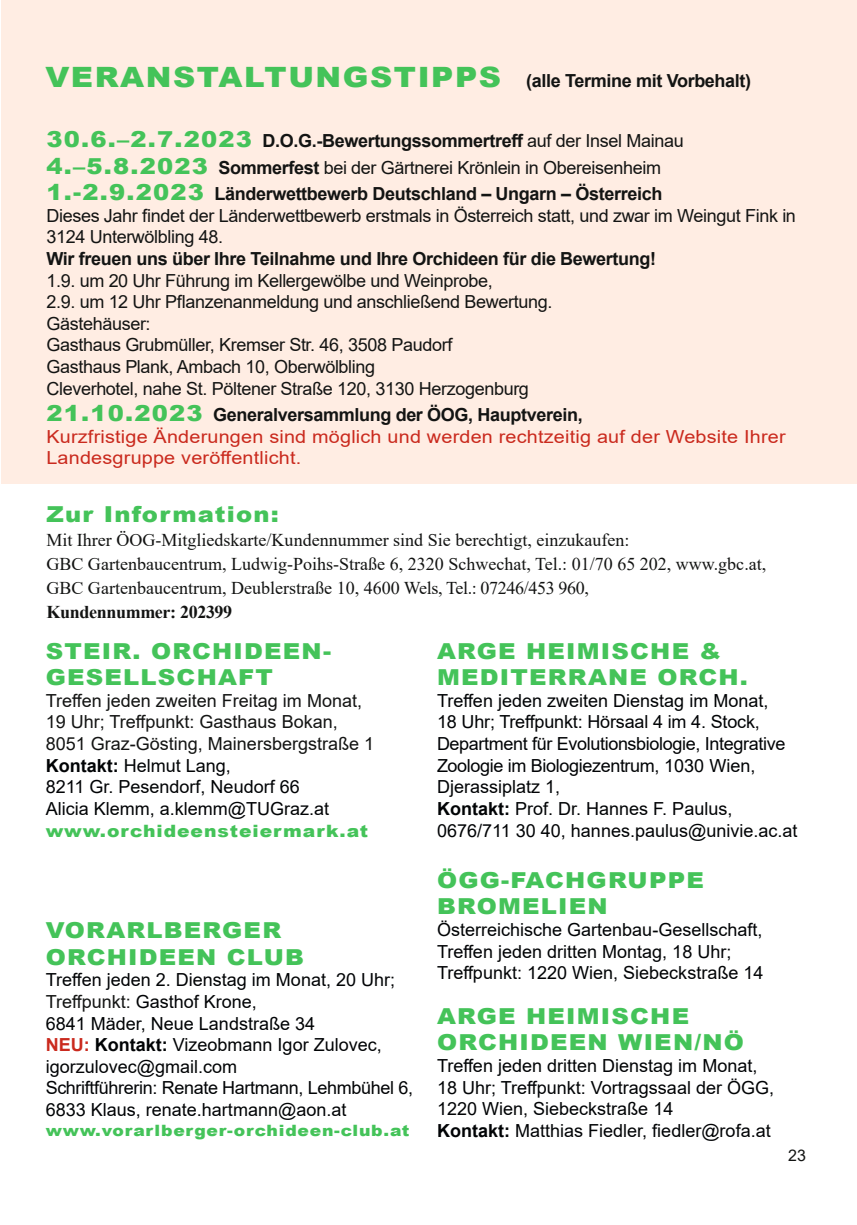
<style>
.page{position:relative;width:857px;height:1225px;background:#fff}
.page>*{position:absolute;margin:0;border:0;box-sizing:border-box;transform-origin:0 0}
.t1{font:900 22px/26.4px "Arial";letter-spacing:.05em;color:#44c359;scale:1.1 1}
.t2{font:18px/21.6px "Arial";color:#010305}
.t3{font:18px/21.6px "Arial";letter-spacing:-.02em;color:#131413}
.t4{font:700 18px/26.4px "Arial";letter-spacing:-.02em;color:#131413}
.t5{font:18px/24px "Times New Roman";color:#131413}
.t6{font:18px/21.6px "Arial";color:#131413}
.t7{font:18px/21.6px "Arial";letter-spacing:.01em;color:#ca2a1e;scale:1.1 1}
.t8{font:700 18px "Times New Roman";letter-spacing:-.02em;color:#131413}
.t9{font:900 17px "Arial";letter-spacing:.05em;color:#44c359;scale:1.1 1}
.t10{font:16px "Arial";color:#131413}
.t11{font:900 15.6px "Arial";letter-spacing:.045em;color:#44c359;scale:1.1 1}
.s1{font-weight:900;font-size:28px;color:#44c359}
.s2{font-weight:900;font-size:22px;color:#44c359}
.s3{font-weight:400}
.s4{font-weight:700;color:#131413}
.s5{font-weight:700;color:#010305}
.s6{color:#010305}
.s7{color:#131413}
.s8{font-weight:700;color:#ca2a1e}
.s9{font-weight:700}
</style>
<div class="page">
<div style="left:2px;top:0;width:854px;height:483px;background:#ffede3"></div>
<p class="t4" style="left:45px;top:67px;width:707px"><span class="s1">VERANSTALTUNGSTIPPS</span> (alle Termine mit Vorbehalt)</p>
<p class="t4" style="left:46px;top:128px;width:638px"><span class="s2">30.6.–2.7.2023</span> D.O.G.-Bewertungssommertreff <span class="s3">auf der Insel Mainau<br></span><span class="s2">4.–5.8.2023</span> Sommerfest <span class="s3">bei der Gärtnerei Krönlein in Obereisenheim<br></span><span class="s2">1.-2.9.2023</span> Länderwettbewerb Deutschland – Ungarn – Österreich</p>
<p class="t3" style="left:46px;top:204px;width:750px">Dieses Jahr findet der Länderwettbewerb erstmals in Österreich statt, und zwar im Weingut Fink in<br>3124 Unterwölbling 48.</p>
<p class="t4" style="left:46px;top:246px;width:611px">Wir freuen uns über Ihre Teilnahme und Ihre Orchideen für die Bewertung!</p>
<p class="t3" style="left:46px;top:269px;width:507px">1.9. um 20 Uhr Führung im Kellergewölbe und Weinprobe,<br>2.9. um 12 Uhr Pflanzenanmeldung und anschließend Bewertung.<br>Gästehäuser:<br>Gasthaus Grubmüller, Kremser Str. 46, 3508 Paudorf<br>Gasthaus Plank, Ambach 10, Oberwölbling<br>Cleverhotel, nahe St. Pöltener Straße 120, 3130 Herzogenburg</p>
<p class="t7" style="left:46px;top:404px;width:673px"><span class="s2">21.10.2023</span> <span class="s4">Generalversammlung der ÖOG, Hauptverein,<br></span>Kurzfristige Änderungen sind möglich und werden rechtzeitig auf der Website Ihrer<br>Landesgruppe veröffentlicht.</p>
<p class="t1" style="left:46px;top:500px;width:213px">Zur Information:</p>
<p class="t5" style="left:46px;top:528px;width:721px">Mit Ihrer ÖOG-Mitgliedskarte/Kundennummer sind Sie berechtigt, einzukaufen:<br>GBC Gartenbaucentrum, Ludwig-Poihs-Straße 6, 2320 Schwechat, Tel.: 01/70 65 202, www.gbc.at,<br>GBC Gartenbaucentrum, Deublerstraße 10, 4600 Wels, Tel.: 07246/453 960,</p>
<p class="t8" style="left:46px;top:599px;width:187px">Kundennummer: 202399</p>
<p class="t1" style="left:46px;top:637px;width:261px">STEIR. ORCHIDEEN-<br>GESELLSCHAFT</p>
<p class="t6" style="left:46px;top:689px;width:330px">Treffen jeden zweiten Freitag im Monat, 19 Uhr; Treffpunkt: Gasthaus Bokan, 8051 Graz-Gösting, Mainersbergstraße 1<br><span class="s5">Kontakt:</span> <span class="s6">Helmut Lang,<br>8211 Gr. Pesendorf, Neudorf 66<br>Alicia Klemm, a.klemm@TUGraz.at</span></p>
<p class="t9" style="left:46px;top:818px;width:294px">www.orchideensteiermark.at</p>
<p class="t1" style="left:46px;top:916px;width:236px">VORARLBERGER<br>ORCHIDEEN CLUB</p>
<p class="t2" style="left:46px;top:969px;width:368px">Treffen jeden 2. Dienstag im Monat, 20 Uhr; <span class="s7">Treffpunkt:</span> Gasthof Krone,<br>6841 Mäder, Neue Landstraße 34<br><span class="s8">NEU:</span> <span class="s9">Kontakt:</span> Vizeobmann Igor Zulovec, igorzulovec@gmail.com<br>Schriftführerin: Renate Hartmann, Lehmbühel 6, 6833 Klaus, renate.hartmann@aon.at</p>
<p class="t11" style="left:46px;top:1119px;width:332px">www.vorarlberger-orchideen-club.at</p>
<p class="t1" style="left:437px;top:637px;width:284px">ARGE HEIMISCHE &amp;<br>MEDITERRANE ORCH.</p>
<p class="t2" style="left:437px;top:689px;width:362px">Treffen jeden zweiten Dienstag im Monat,<br>18 Uhr; Treffpunkt: Hörsaal 4 im 4. Stock, Department für Evolutionsbiologie, Integrative Zoologie im Biologiezentrum, 1030 Wien, Djerassiplatz 1,<br><span class="s9">Kontakt:</span> Prof. Dr. Hannes F. Paulus, 0676/711 30 40, hannes.paulus@univie.ac.at</p>
<p class="t1" style="left:437px;top:866px;width:244px">ÖGG-FACHGRUPPE<br>BROMELIEN</p>
<p class="t2" style="left:437px;top:918px;width:328px">Österreichische Gartenbau-Gesellschaft,<br>Treffen jeden dritten Montag, 18 Uhr;<br>Treffpunkt: 1220 Wien, Siebeckstraße 14</p>
<p class="t1" style="left:437px;top:1002px;width:280px">ARGE HEIMISCHE<br>ORCHIDEEN WIEN/NÖ</p>
<p class="t2" style="left:437px;top:1054px;width:338px">Treffen jeden dritten Dienstag im Monat, 18 Uhr; Treffpunkt: Vortragssaal der ÖGG, 1220 Wien, Siebeckstraße 14<br><span class="s9">Kontakt:</span> Matthias Fiedler, fiedler@rofa.at</p>
<p class="t10" style="left:787px;top:1144px;width:19px">23</p>
</div>
